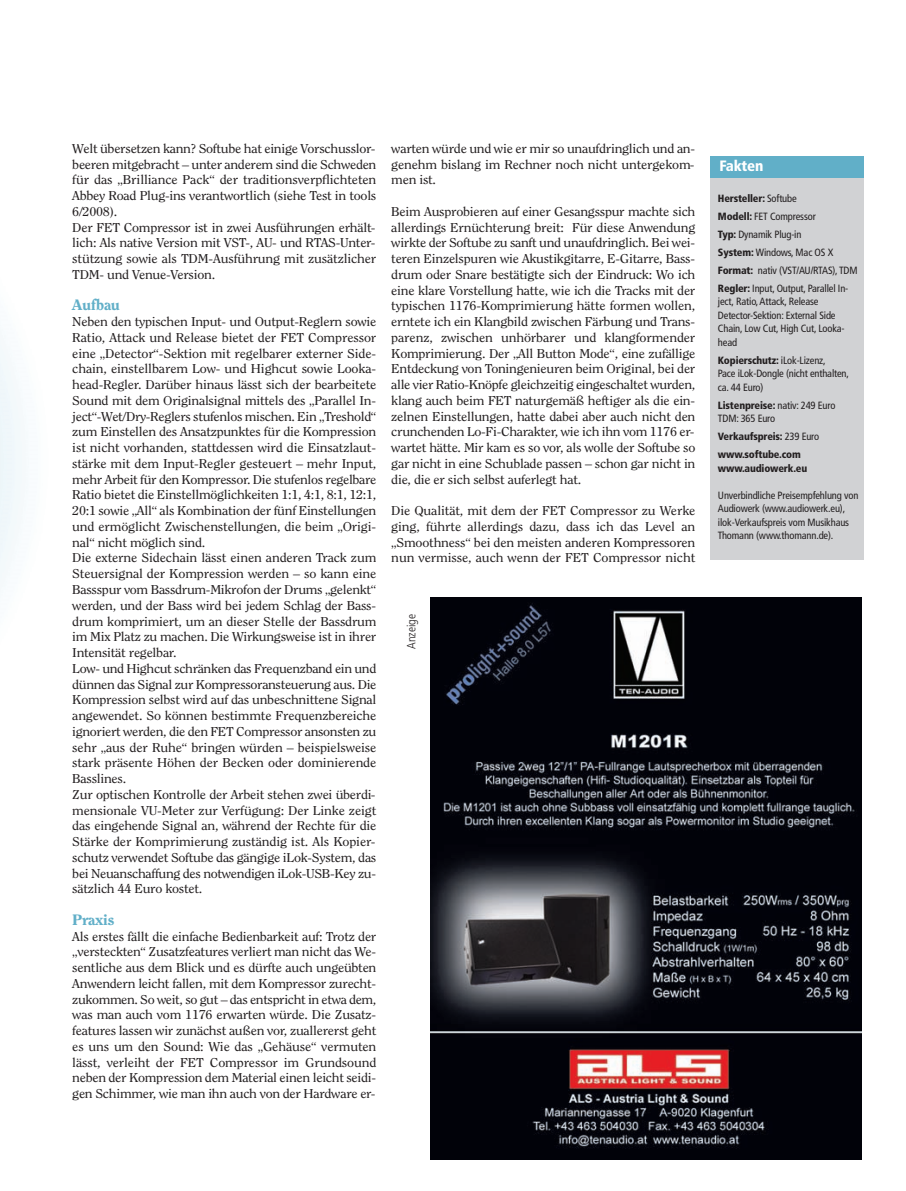
<style>
.page{position:relative;width:906px;height:1191px;background:#fff}
.page>*{position:absolute;margin:0;border:0;box-sizing:border-box;transform-origin:0 0}
.t1{font:800 15px "Clearface Std";letter-spacing:-.02em;color:#61afc8;scale:1.1 1}
.t2{font:900 condensed 15px "Frutiger LT Std";letter-spacing:-.015em;color:#fff}
.t3{font:12.75px/15.8px "Clearface Std";letter-spacing:-.02em;color:#231f20;text-align:justify;scale:1.1 1}
.t4{font:300 condensed 12px "Frutiger LT Std";color:#231f20}
.t5{font:condensed 10.5px/13.5px "Frutiger LT Std";letter-spacing:-.015em;color:#231f20}
.t6{font:900 condensed 10.5px/18px "Frutiger LT Std";letter-spacing:-.015em;color:#231f20}
.s1{font-weight:900}
.s2{font-weight:400}
</style>
<div class="page">
<div style="left:710px;top:157px;width:153px;height:403px;background:#d1d2d4"></div>
<div style="left:710px;top:157px;width:153px;height:21px;background:#61afc8"></div>
<img style="left:430px;top:598px;width:432px;height:561px">
<p class="t3" style="left:72px;top:141px;width:278px;text-align:left">Welt übersetzen kann? Softube hat einige Vorschusslor&shy;beeren mitgebracht – unter anderem sind die Schweden für das „Brilliance Pack“ der traditionsverpflichteten Abbey Road Plug-ins verantwortlich (siehe Test in tools 6/2008).<br>Der FET Compressor ist in zwei Ausführungen erhält&shy;lich: Als native Version mit VST-, AU- und RTAS-Unter&shy;stützung sowie als TDM-Ausführung mit zusätzlicher TDM- und Venue-Version.</p>
<p class="t1" style="left:72px;top:296px;width:45px">Aufbau</p>
<p class="t3" style="left:72px;top:315px;width:278px;text-align:left">Neben den typischen Input- und Output-Reglern sowie Ratio, Attack und Release bietet der FET Compressor eine „Detector“-Sektion mit regelbarer externer Side&shy;chain, einstellbarem Low- und Highcut sowie Looka&shy;head-Regler. Darüber hinaus lässt sich der bearbeitete Sound mit dem Originalsignal mittels des „Parallel In&shy;ject“-Wet/Dry-Reglers stufenlos mischen. Ein „Treshold“ zum Einstellen des Ansatzpunktes für die Kompression ist nicht vorhanden, stattdessen wird die Einsatzlaut&shy;stärke mit dem Input-Regler gesteuert – mehr Input, mehr Arbeit für den Kompressor. Die stufenlos regelbare Ratio bietet die Einstellmöglichkeiten 1:1, 4:1, 8:1, 12:1, 20:1 sowie „All“ als Kombination der fünf Einstellungen und ermöglicht Zwischenstellungen, die beim „Origi&shy;nal“ nicht möglich sind.<br>Die externe Sidechain lässt einen anderen Track zum Steuersignal der Kompression werden – so kann eine Bassspur vom Bassdrum-Mikrofon der Drums „gelenkt“ werden, und der Bass wird bei jedem Schlag der Bass&shy;drum komprimiert, um an dieser Stelle der Bassdrum im Mix Platz zu machen. Die Wirkungsweise ist in ihrer Intensität regelbar.<br>Low- und Highcut schränken das Frequenzband ein und dünnen das Signal zur Kompressoransteuerung aus. Die Kompression selbst wird auf das unbeschnittene Signal angewendet. So können bestimmte Frequenzbereiche ignoriert werden, die den FET Compressor ansonsten zu sehr „aus der Ruhe“ bringen würden – beispielsweise stark präsente Höhen der Becken oder dominierende Basslines.<br>Zur optischen Kontrolle der Arbeit stehen zwei überdi&shy;mensionale VU-Meter zur Verfügung: Der Linke zeigt das eingehende Signal an, während der Rechte für die Stärke der Komprimierung zuständig ist. Als Kopier&shy;schutz verwendet Softube das gängige iLok-System, das bei Neuanschaffung des notwendigen iLok-USB-Key zu&shy;sätzlich 44 Euro kostet.</p>
<p class="t1" style="left:72px;top:911px;width:40px">Praxis</p>
<p class="t3" style="left:72px;top:929px;width:278px">Als erstes fällt die einfache Bedienbarkeit auf: Trotz der „versteckten“ Zusatzfeatures verliert man nicht das We&shy;sentliche aus dem Blick und es dürfte auch ungeübten Anwendern leicht fallen, mit dem Kompressor zurecht&shy;zukommen. So weit, so gut – das entspricht in etwa dem, was man auch vom 1176 erwarten würde. Die Zusatz&shy;features lassen wir zunächst außen vor, zuallererst geht es uns um den Sound: Wie das „Gehäuse“ vermuten lässt, verleiht der FET Compressor im Grundsound neben der Kompression dem Material einen leicht seidi&shy;gen Schimmer, wie man ihn auch von der Hardware er-</p>
<p class="t3" style="left:391px;top:141px;width:278px">warten würde und wie er mir so unaufdringlich und an&shy;genehm bislang im Rechner noch nicht untergekom&shy;men ist.</p>
<p class="t3" style="left:391px;top:204px;width:278px">Beim Ausprobieren auf einer Gesangsspur machte sich allerdings Ernüchterung breit: Für diese Anwendung wirkte der Softube zu sanft und unaufdringlich. Bei wei&shy;teren Einzelspuren wie Akustikgitarre, E-Gitarre, Bass&shy;drum oder Snare bestätigte sich der Eindruck: Wo ich eine klare Vorstellung hatte, wie ich die Tracks mit der typischen 1176-Komprimierung hätte formen wollen, erntete ich ein Klangbild zwischen Färbung und Trans&shy;parenz, zwischen unhörbarer und klangformender Komprimierung. Der „All Button Mode“, eine zufällige Entdeckung von Toningenieuren beim Original, bei der alle vier Ratio-Knöpfe gleichzeitig eingeschaltet wurden, klang auch beim FET naturgemäß heftiger als die ein&shy;zelnen Einstellungen, hatte dabei aber auch nicht den crunchenden Lo-Fi-Charakter, wie ich ihn vom 1176 er&shy;wartet hätte. Mir kam es so vor, als wolle der Softube so gar nicht in eine Schublade passen – schon gar nicht in die, die er sich selbst auferlegt hat.</p>
<p class="t3" style="left:391px;top:504px;width:278px">Die Qualität, mit dem der FET Compressor zu Werke ging, führte allerdings dazu, dass ich das Level an „Smoothness“ bei den meisten anderen Kompressoren nun vermisse, auch wenn der FET Compressor nicht</p>
<p class="t4" style="left:406px;top:649px;width:36px;rotate:-90deg">Anzeige</p>
<p class="t2" style="left:719px;top:160px;width:46px">Fakten</p>
<p class="t5" style="left:718px;top:190px;width:141px;line-height:18px"><span class="s1">Hersteller:</span> Softube<br><span class="s1">Modell:</span> FET Compressor<br><span class="s1">Typ:</span> Dynamik Plug-in<br><span class="s1">System:</span> Windows, Mac OS X<br><span class="s1">Format:</span> nativ (VST/AU/RTAS), TDM<br><span class="s1">Regler:</span> Input, Output, Parallel In-</p>
<p class="t5" style="left:718px;top:296px;width:128px">ject, Ratio, Attack, Release<br>Detector-Sektion: External Side<br>Chain, Low Cut, High Cut, Looka&shy;head</p>
<p class="t5" style="left:718px;top:354px;width:133px"><span class="s1">Kopierschutz:</span> iLok-Lizenz,<br>Pace iLok-Dongle (nicht enthalten, ca. 44 Euro)</p>
<p class="t5" style="left:718px;top:399px;width:119px"><span class="s1">Listenpreise:</span> nativ: 249 Euro<br>TDM: 365 Euro</p>
<p class="t6" style="left:718px;top:428px;width:103px">Verkaufspreis: <span class="s2">239 Euro </span>www.softube.com</p>
<p class="t6" style="left:718px;top:460px;width:91px">www.audiowerk.eu</p>
<p class="t5" style="left:718px;top:489px;width:142px">Unverbindliche Preisempfehlung von Audiowerk (www.audiowerk.eu), ilok-Verkaufspreis vom Musikhaus Thomann (www.thomann.de).</p>
</div>
